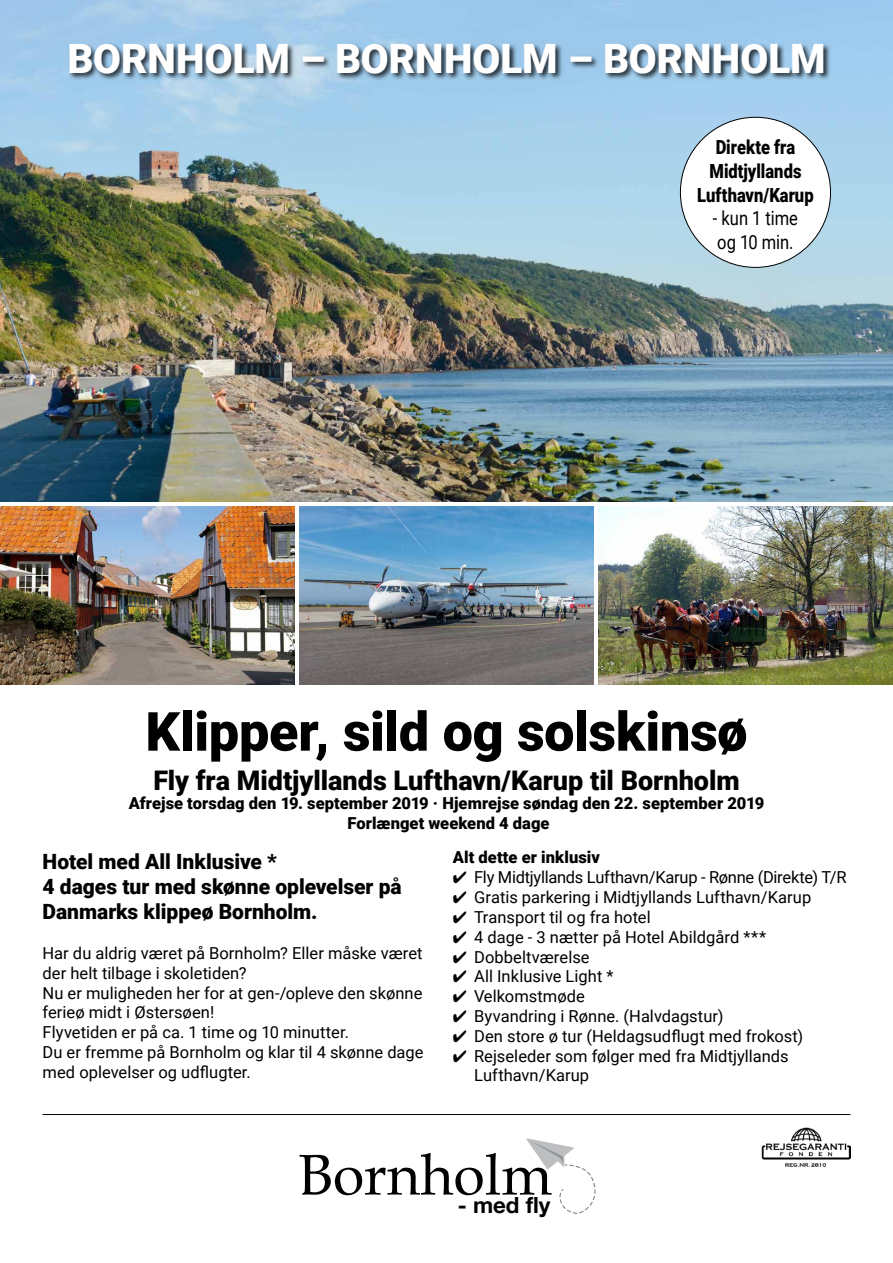
<style>
.page{position:relative;width:893px;height:1263px;background:#fff}
.page>*{position:absolute;margin:0;border:0;box-sizing:border-box;transform-origin:0 0}
.t1{font:900 54px "Roboto";letter-spacing:-.005em;color:#000}
.t2{font:900 40.5px "Roboto";color:#fff}
.t3{font:900 27px "Roboto";color:#000}
.t4{font:700 22.2px "Helvetica Neue";color:#000}
.t5{font:900 21px/25.2px "Roboto";color:#000}
.t6{font:900 19.5px/23.7px "Roboto";color:#000;text-align:center;scale:.85 1}
.t7{font:19.5px/23.7px "Roboto";letter-spacing:-.005em;color:#000;scale:.85 1}
.t8{font:16.5px/19.8px "Roboto";color:#000}
.t9{font:900 16.5px/19.5px "Roboto";letter-spacing:.005em;color:#000;text-align:center}
.t10{font:16.5px "Roboto";letter-spacing:-.02em;color:#000}
</style>
<div class="page">
<img style="left:0;top:0;width:893px;height:502px">
<img style="left:0;top:506px;width:295px;height:179px">
<img style="left:299px;top:506px;width:295px;height:179px">
<img style="left:598px;top:506px;width:295px;height:179px">
<svg style="left:300px;top:1138px;width:295px;height:76px"></svg>
<div style="left:68px;top:42px;width:763px;height:39px;background:#000;opacity:.75"></div>
<hr style="left:43px;top:1114px;width:807px;height:1px;background:#000">
<img style="left:761px;top:1127px;width:89px;height:39px">
<div style="left:680px;top:117px;width:150px;height:150px;background:#fff;border-radius:50%"></div>
<h2 class="t2" style="left:67px;top:30px;width:760px">BORNHOLM – BORNHOLM – BORNHOLM</h2>
<p class="t6" style="left:697px;top:135px;width:138px">Direkte fra<br>Midtjyllands<br>Lufthavn/Karup</p>
<p class="t7" style="left:713px;top:206px;width:102px">- kun 1 time og 10 min.</p>
<h1 class="t1" style="left:145px;top:694px;width:604px">Klipper, sild og solskinsø</h1>
<h3 class="t3" style="left:153px;top:761px;width:588px">Fly fra Midtjyllands Lufthavn/Karup til Bornholm</h3>
<p class="t9" style="left:129px;top:793px;width:637px">Afrejse torsdag den 19. september 2019 · Hjemrejse søndag den 22. september 2019<br>Forlænget weekend 4 dage</p>
<p class="t5" style="left:43px;top:848px;width:361px">Hotel med All Inklusive *<br>4 dages tur med skønne oplevelser på<br>Danmarks klippeø Bornholm.</p>
<p class="t8" style="left:43px;top:942px;width:383px">Har du aldrig været på Bornholm? Eller måske været der helt tilbage i skoletiden?<br>Nu er muligheden her for at gen-/opleve den skønne ferieø midt i Østersøen!<br>Flyvetiden er på ca. 1 time og 10 minutter.<br>Du er fremme på Bornholm og klar til 4 skønne dage med oplevelser og udflugter.</p>
<p class="t9" style="left:453px;top:847px;width:149px">Alt dette er inklusiv</p>
<p class="t10" style="left:453px;top:866px;width:395px">✔ Fly Midtjyllands Lufthavn/Karup - Rønne (Direkte) T/R</p>
<p class="t8" style="left:453px;top:887px;width:360px">✔ Gratis parkering i Midtjyllands Lufthavn/Karup</p>
<p class="t8" style="left:453px;top:906px;width:199px">✔ Transport til og fra hotel</p>
<p class="t8" style="left:453px;top:926px;width:315px">✔ 4 dage - 3 nætter på Hotel Abildgård ***</p>
<p class="t8" style="left:453px;top:946px;width:138px">✔ Dobbeltværelse</p>
<p class="t8" style="left:453px;top:966px;width:162px">✔ All Inklusive Light *</p>
<p class="t8" style="left:453px;top:986px;width:133px">✔ Velkomstmøde</p>
<p class="t8" style="left:453px;top:1005px;width:272px">✔ Byvandring i Rønne. (Halvdagstur)</p>
<p class="t8" style="left:453px;top:1025px;width:352px">✔ Den store ø tur (Heldagsudflugt med frokost)</p>
<p class="t8" style="left:474px;top:1045px;width:316px;text-indent:-21px">✔ Rejseleder som følger med fra Midtjyllands<br>Lufthavn/Karup</p>
<h3 class="t4" style="left:458px;top:1188px;width:94px">- med fly</h3>
</div>
